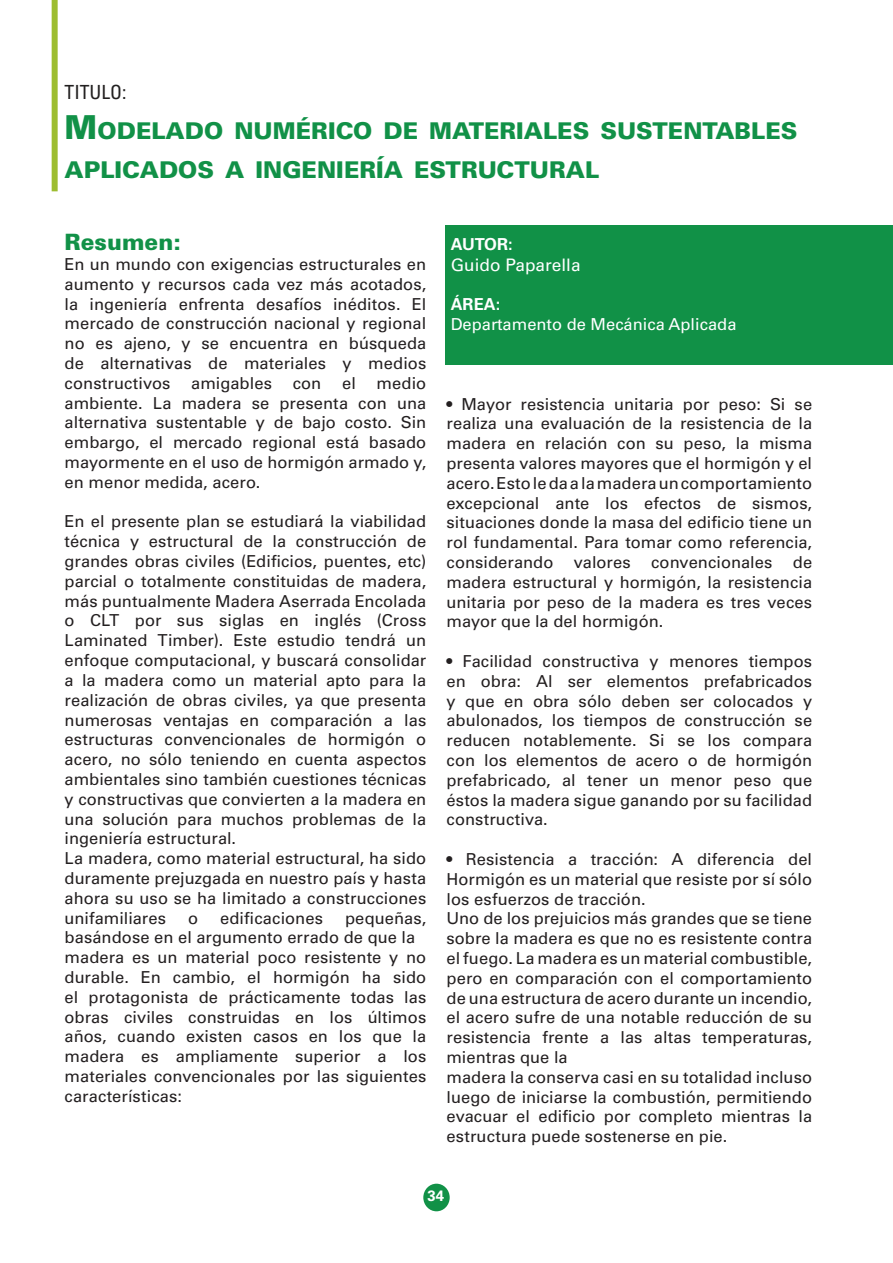
<style>
.page{position:relative;width:893px;height:1263px;background:#fff}
.page>*{position:absolute;margin:0;border:0;box-sizing:border-box;transform-origin:0 0}
.Estilo_de_párrafo_1{font:900 23.1px/39.6px "Univers LT Std";color:#119147}
.t1{font:900 22.5px "Univers LT Std";color:#119147}
.t2{font:condensed 19.5px "Univers LT Std";color:#222020}
.t3{font:17.25px "Univers LT Std";color:#fff}
.t4{font:16.5px/19.8px "Univers LT Std";letter-spacing:.005em;color:#231f20;text-align:justify}
.t5{font:16.5px "Univers LT Std";color:#fff}
.t6{font:700 16.5px "Univers LT Std";color:#fff}
.t7{font:700 15px "Univers LT Std";color:#fff}
.s1{font-size:33px}
</style>
<div class="page">
<div style="left:445px;top:225px;width:448px;height:140px;background:#119147"></div>
<div style="left:423px;top:1184px;width:27px;height:27px;background:#119147;border-radius:50%"></div>
<div style="left:52px;top:0;width:6px;height:191px;background:#9dbd30"></div>
<p class="t2" style="left:65px;top:80px;width:63px">TITULO:</p>
<p class="Estilo_de_párrafo_1" style="left:65px;top:110px;width:734px"><span class="s1">M</span> ODELADO NUMÉRICO DE MATERIALES SUSTENTABLES<br>APLICADOS A INGENIERÍA ESTRUCTURAL</p>
<p class="t1" style="left:65px;top:228px;width:118px">Resumen:</p>
<p class="t4" style="left:65px;top:254px;width:363px">En un mundo con exigencias estructurales en aumento y recursos cada vez más acotados, la ingeniería enfrenta desafíos inéditos. El mercado de construcción nacional y regional no es ajeno, y se encuentra en búsqueda de alternativas de materiales y medios constructivos</p>
<p class="t4" style="left:191px;top:373px;width:82px">amigables</p>
<p class="t4" style="left:293px;top:373px;width:30px">con</p>
<p class="t4" style="left:342px;top:373px;width:15px">el</p>
<p class="t4" style="left:65px;top:373px;width:363px;text-indent:312px">medio ambiente. La madera se presenta con una alternativa sustentable y de bajo costo. Sin embargo, el mercado regional está basado mayormente en el uso de hormigón armado y, en menor medida, acero.</p>
<p class="t4" style="left:65px;top:512px;width:363px">En el presente plan se estudiará la viabilidad técnica y estructural de la construcción de grandes obras civiles (Edificios, puentes, etc) parcial o totalmente constituidas de madera, más puntualmente Madera Aserrada Encolada</p>
<p class="t4" style="left:65px;top:611px;width:363px">o CLT por sus siglas en inglés (Cross Laminated Timber). Este estudio tendrá un enfoque computacional, y buscará consolidar a la madera como un material apto para la realización de obras civiles, ya que presenta numerosas ventajas en comparación a las estructuras convencionales de hormigón o acero, no sólo teniendo en cuenta aspectos ambientales sino también cuestiones técnicas y constructivas que convierten a la madera en una solución para muchos problemas de la ingeniería estructural.</p>
<p class="t4" style="left:65px;top:848px;width:363px">La madera, como material estructural, ha sido duramente prejuzgada en nuestro país y hasta ahora su uso se ha limitado a construcciones unifamiliares</p>
<p class="t4" style="left:188px;top:908px;width:12px">o</p>
<p class="t4" style="left:220px;top:908px;width:104px">edificaciones</p>
<p class="t4" style="left:65px;top:908px;width:363px;text-indent:280px">pequeñas, basándose en el argumento errado de que la</p>
<p class="t4" style="left:65px;top:947px;width:363px">madera es un material poco resistente y no durable. En cambio, el hormigón ha sido el protagonista de prácticamente todas las obras civiles construidas en los últimos años, cuando existen casos en los que la madera es ampliamente superior a los materiales convencionales por las siguientes características:</p>
<p class="t6" style="left:451px;top:235px;width:63px">AUTOR:</p>
<p class="t3" style="left:451px;top:254px;width:131px">Guido Paparella</p>
<p class="t6" style="left:451px;top:295px;width:51px">ÁREA:</p>
<p class="t5" style="left:451px;top:315px;width:287px">Departamento de Mecánica Aplicada</p>
<p class="t4" style="left:446px;top:394px;width:367px">• Mayor resistencia unitaria por peso: Si se realiza una evaluación de la resistencia de la madera en relación con su peso, la misma presenta valores mayores que el hormigón y el acero. Esto le da a la madera un comportamiento excepcional ante los efectos de sismos, situaciones donde la masa del edificio tiene un rol fundamental. Para tomar como referencia, considerando valores convencionales de madera estructural y hormigón, la resistencia unitaria por peso de la madera es tres veces mayor que la del hormigón.</p>
<p class="t4" style="left:446px;top:651px;width:367px">• Facilidad constructiva y menores tiempos en obra: Al ser elementos prefabricados y que en obra sólo deben ser colocados y abulonados, los tiempos de construcción se reducen notablemente. Si se los compara con los elementos de acero o de hormigón prefabricado, al tener un menor peso que éstos la madera sigue ganando por su facilidad constructiva.</p>
<p class="t4" style="left:446px;top:849px;width:367px">• Resistencia a tracción: A diferencia del Hormigón es un material que resiste por sí sólo los esfuerzos de tracción.</p>
<p class="t4" style="left:446px;top:909px;width:367px">Uno de los prejuicios más grandes que se tiene sobre la madera es que no es resistente contra el fuego. La madera es un material combustible, pero en comparación con el comportamiento de una estructura de acero durante un incendio, el acero sufre de una notable reducción de su resistencia frente a las altas temperaturas, mientras que la</p>
<p class="t4" style="left:446px;top:1067px;width:367px">madera la conserva casi en su totalidad incluso luego de iniciarse la combustión, permitiendo evacuar el edificio por completo mientras la estructura puede sostenerse en pie.</p>
<p class="t7" style="left:427px;top:1187px;width:18px">34</p>
</div>
